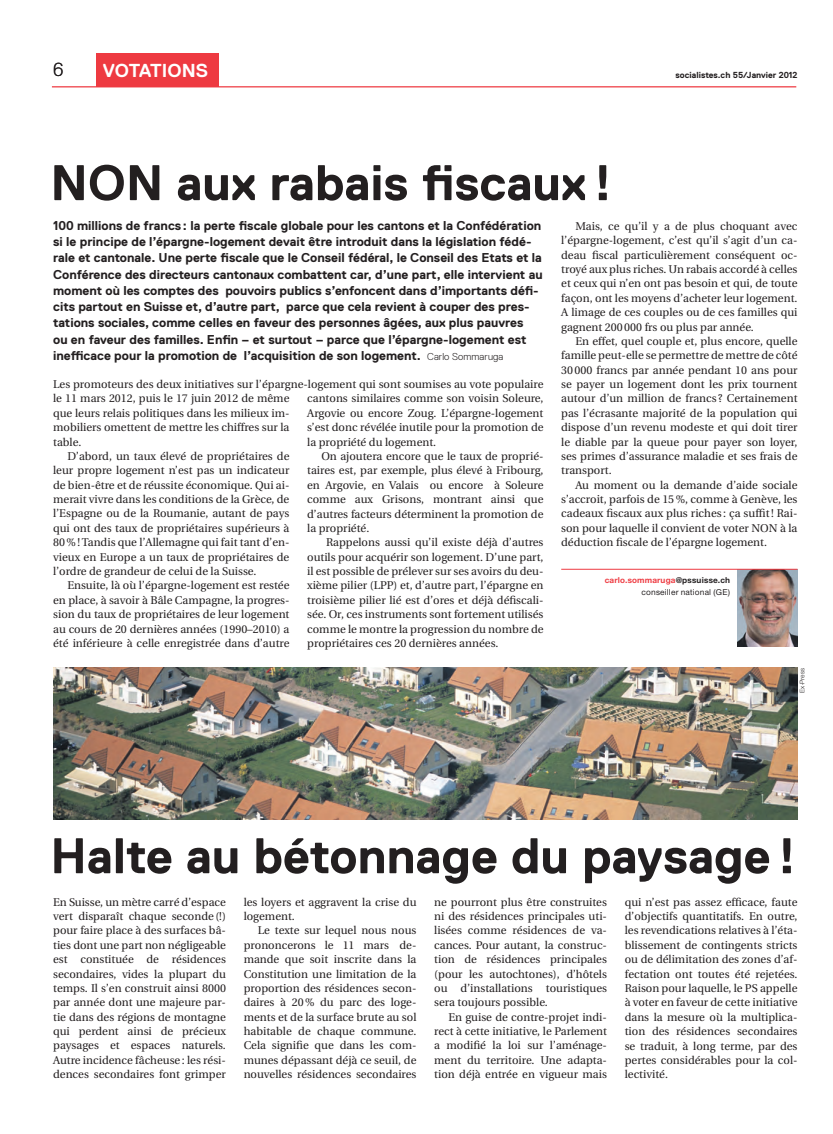
<style>
.page{position:relative;width:833px;height:1134px;background:#fff}
.page>*{position:absolute;margin:0;border:0;box-sizing:border-box;transform-origin:0 0}
.t1{font:700 50px "Replica";color:#231f20}
.t2{font:700 18.75px "Replica";color:#fff}
.t3{font:300 18.75px "Replica";color:#231f20}
.t4{font:700 12.75px/16.2px "Replica";color:#231f20}
.t5{font:11.25px/14.4px "Utopia";color:#231f20;text-align:justify}
.t6{font:500 8.75px/11.9px "Nimbus San Nov";letter-spacing:.02em;color:#231f20;text-align:right}
.t7{font:700 8.75px "Replica";color:#231f20}
.t8{font:6.88px "Nimbus San Nov";color:#231f20}
.s1{font-weight:300;font-size:10px}
.s2{font-weight:700;color:#ee3a41}
.s3{font-weight:700}
</style>
<div class="page">
<div style="left:96px;top:53px;width:122px;height:34px;background:#ee3a41"></div>
<hr style="left:52px;top:86px;width:744px;height:1px;background:#ee3a41">
<img style="left:737px;top:570px;width:60px;height:77px">
<hr style="left:561px;top:569px;width:236px;height:1px;background:#ee3a41">
<img style="left:53px;top:668px;width:744px;height:151px">
<h2 class="t3" style="left:53px;top:59px;width:12px">6</h2>
<h2 class="t2" style="left:103px;top:60px;width:107px">votations</h2>
<p class="t7" style="left:675px;top:70px;width:123px">socialistes.ch 55/Janvier 2012</p>
<h1 class="t1" style="left:50px;top:155px;width:36px">NON</h1>
<h1 class="t1" style="left:176px;top:155px;width:438px">aux rabais fiscaux!</h1>
<p class="t4" style="left:53px;top:217px;width:491px">100 millions de francs: la perte fiscale globale pour les cantons et la Confédération si le principe de l’épargne-logement devait être introduit dans la législation fédé&shy;rale et cantonale. U ne perte fiscale que le Conseil fédéral, le Conseil des Etats et la Conférence des directeurs cantonaux combattent car, d’une part, elle intervient au moment où les comptes des pouvoirs publics s’enfoncent dans d’importants défi&shy;cits partout en Suisse et, d’autre part, parce que cela revient à couper des pres&shy;tations sociales, comme celles en faveur des personnes âgées, aux plus pauvres<br>ou en faveur des familles. Enfin – et surtout – parce que l’épargne-logement est inefficace pour la promotion de l’acquisition de son logement. <span class="s1">Carlo Sommaruga</span></p>
<p class="t5" style="left:53px;top:377px;width:492px">Les promoteurs des deux initiatives sur l’épargne-logement qui sont soumises au vote populaire</p>
<p class="t5" style="left:53px;top:392px;width:238px">le 11 mars 2012, puis le 17 juin 2012 de même que leurs relais politiques dans les milieux im&shy;mobiliers omettent de mettre les chiffres sur la table.</p>
<p class="t5" style="left:53px;top:449px;width:238px;text-indent:14px">D’abord, un taux élevé de propriétaires de leur propre logement n’est pas un indicateur de bien-être et de réussite économique. Qui ai&shy;merait vivre dans les conditions de la Grèce, de l’Espagne ou de la Roumanie, autant de pays qui ont des taux de propriétaires supérieurs à 80%! Tandis que l’Allemagne qui fait tant d’en&shy;vieux en Europe a un taux de propriétaires de l’ordre de grandeur de celui de la Suisse.</p>
<p class="t5" style="left:53px;top:579px;width:238px;text-indent:14px">Ensuite, là où l’épargne-logement est restée en place, à savoir à Bâle Campagne, la progres&shy;sion du taux de propriétaires de leur logement au cours de 20 dernières années (1990–2010) a été inférieure à celle enregistrée dans d’autre</p>
<p class="t5" style="left:307px;top:392px;width:238px">cantons similaires comme son voisin Soleure, Argovie ou encore Zoug. L’épargne-logement s’est donc révélée inutile pour la promotion de la propriété du logement.</p>
<p class="t5" style="left:307px;top:449px;width:238px;text-indent:14px">On ajoutera encore que le taux de proprié&shy;taires est, par exemple, plus élevé à Fribourg, en Argovie, en Valais ou encore à Soleure comme aux Grisons, montrant ainsi que d’autres facteurs déterminent la promotion de la propriété.</p>
<p class="t5" style="left:307px;top:535px;width:238px;text-indent:19px">Rappelons aussi qu’il existe déjà d’autres outils pour acquérir son logement. D’une part, il est possible de prélever sur ses avoirs du deu&shy;xième pilier (LPP) et, d’autre part, l’épargne en troisième pilier lié est d’ores et déjà défiscali&shy;sée. Or, ces instruments sont fortement utilisés comme le montre la progression du nombre de propriétaires ces 20 dernières années.</p>
<p class="t5" style="left:561px;top:219px;width:238px;text-indent:14px">Mais, ce qu’il y a de plus choquant avec l’épargne-logement, c’est qu’il s’agit d’un ca&shy;deau fiscal particulièrement conséquent oc&shy;troyé aux plus riches. Un rabais accordé à celles et ceux qui n’en ont pas besoin et qui, de toute façon, ont les moyens d’acheter leur logement.<br>A limage de ces couples ou de ces familles qui gagnent 200000 frs ou plus par année.</p>
<p class="t5" style="left:561px;top:334px;width:238px;text-indent:14px">En effet, quel couple et, plus encore, quelle famille peut-elle se permettre de mettre de côté 30000 francs par année pendant 10 ans pour se payer un logement dont les prix tournent autour d’un million de francs ? Certainement pas l’écrasante majorité de la population qui dispose d’un revenu modeste et qui doit tirer le diable par la queue pour payer son loyer, ses primes d’assurance maladie et ses frais de transport.</p>
<p class="t5" style="left:561px;top:478px;width:238px;text-indent:14px">Au moment ou la demande d’aide sociale s’accroit, parfois de 15%, comme à Genève, les cadeaux fiscaux aux plus riches : ça suffit! Rai&shy;son pour laquelle il convient de voter NON à la déduction fiscale de l’épargne logement.</p>
<p class="t6" style="left:605px;top:574px;width:127px"><span class="s2">carlo.sommaruga</span><span class="s3">@pssuisse.ch </span>conseiller national (GE)</p>
<p class="t8" style="left:798px;top:692px;width:26px;rotate:-90deg">Ex-Press</p>
<h1 class="t1" style="left:50px;top:828px;width:748px">Halte au bétonnage du paysage!</h1>
<p class="t5" style="left:53px;top:895px;width:174px">En Suisse, un mètre carré d’espace vert disparaît chaque seconde(!) pour faire place à des surfaces bâ&shy;ties dont une part non négligeable est constituée de résidences secondaires, vides la plupart du temps. Il s’en construit ainsi 8000 par année dont une majeure par&shy;tie dans des régions de montagne qui perdent ainsi de précieux paysages et espaces naturels.<br>Autre incidence fâcheuse: les rési&shy;dences secondaires font grimper</p>
<p class="t5" style="left:244px;top:895px;width:174px">les loyers et aggravent la crise du logement.</p>
<p class="t5" style="left:434px;top:895px;width:174px">ne pourront plus être construites ni des résidences principales uti&shy;lisées comme résidences de va&shy;cances. Pour autant, la construc&shy;tion de résidences principales (pour les autochtones), d’hôtels ou d’installations touristiques sera toujours possible.</p>
<p class="t5" style="left:434px;top:1010px;width:174px;text-indent:14px">En guise de contre-projet indi&shy;rect à cette initiative, le Parlement a modifié la loi sur l’aménage&shy;ment du territoire. Une adapta&shy;tion déjà entrée en vigueur mais</p>
<p class="t5" style="left:625px;top:895px;width:174px">qui n’est pas assez efficace, faute d’objectifs quantitatifs. En outre, les revendications relatives à l’éta&shy;blissement de contingents stricts ou de délimitation des zones d’af&shy;fectation ont toutes été rejetées.<br>Raison pour laquelle, le PS appelle à voter en faveur de cette initiative dans la mesure où la multiplica&shy;tion des résidences secondaires se traduit, à long terme, par des pertes considérables pour la col&shy;lectivité.</p>
<p class="t5" style="left:244px;top:924px;width:174px;text-indent:14px">Le texte sur lequel nous nous prononcerons le 11 mars de&shy;mande que soit inscrite dans la Constitution une limitation de la proportion des résidences secon&shy;daires à 20% du parc des loge&shy;ments et de la surface brute au sol habitable de chaque commune.<br>Cela signifie que dans les com&shy;munes dépassant déjà ce seuil, de nouvelles résidences secondaires</p>
</div>
